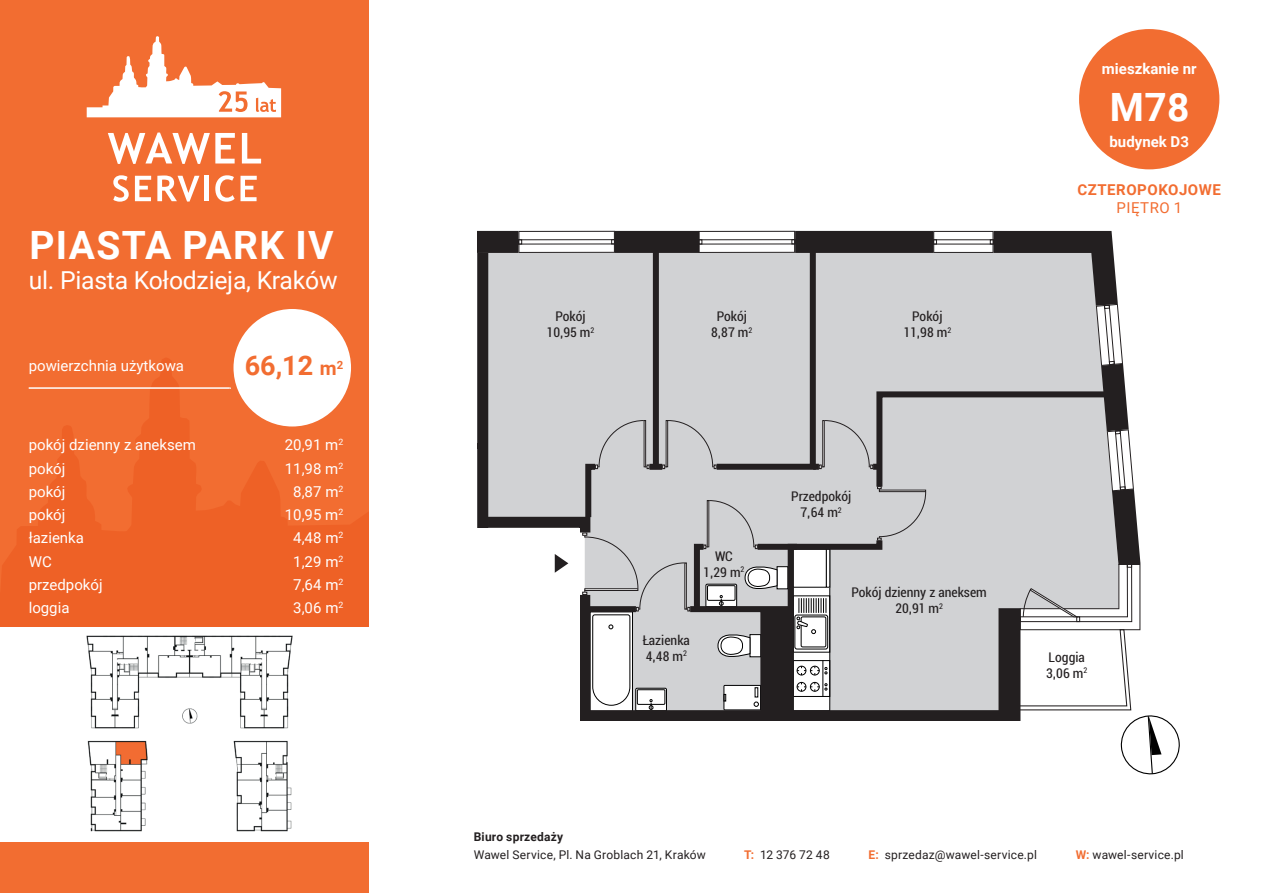
<style>
.page{position:relative;width:1263px;height:893px;background:#fff}
.page>*{position:absolute;margin:0;border:0;box-sizing:border-box;transform-origin:0 0}
.t1{font:700 39px "Roboto";letter-spacing:.035em;color:#fff}
.t2{font:700 27px "Roboto";color:#f26d31}
.t3{font:24.75px "Roboto";letter-spacing:-.01em;color:#fff}
.t4{font:15px "Roboto";color:#fff}
.t5{font:700 15px "Roboto";color:#fff}
.t6{font:700 15px "Roboto";letter-spacing:.035em;color:#f26d31}
.t7{font:15px "Roboto";letter-spacing:.035em;color:#f26d31}
.t8{font:condensed 13.95px/16px "Roboto";color:#231f20;text-align:center}
.t9{font:12px "Roboto";letter-spacing:.015em;color:#231f20}
.t10{font:700 12px "Roboto";letter-spacing:.02em;color:#231f20}
.s1{font-size:19.5px}
.s2{font-weight:700;color:#f26d31}
</style>
<div class="page">
<div style="left:0;top:0;width:369px;height:893px;background:#f26d31"></div>
<svg style="left:0;top:358px;width:369px;height:270px;fill:#ee6126"></svg>
<svg style="left:87px;top:36px;width:194px;height:81px"></svg>
<svg style="left:157px;top:175px;width:42px;height:27px"></svg>
<div style="left:204px;top:176px;width:5px;height:25px;background:#fff"></div>
<svg style="left:242px;top:133px;width:19px;height:30px"></svg>
<svg style="left:215px;top:175px;width:42px;height:27px"></svg>
<svg style="left:113px;top:175px;width:16px;height:27px"></svg>
<svg style="left:135px;top:176px;width:16px;height:25px"></svg>
<svg style="left:108px;top:133px;width:127px;height:31px"></svg>
<div style="left:0;top:628px;width:374px;height:214px;background:#fff"></div>
<img style="left:86px;top:635px;width:207px;height:197px">
<div style="left:1079px;top:29px;width:140px;height:140px;background:#f26d31;border-radius:50%"></div>
<div style="left:230px;top:306px;width:124px;height:124px;background:#fff;border-radius:50%"></div>
<hr style="left:29px;top:387px;width:201px;height:2px;background:#fff">
<hr style="left:230px;top:387px;width:91px;height:2px;background:#fff">
<div style="left:227px;top:303px;width:130px;height:129px;border:6px solid #f26d31;border-radius:50%"></div>
<svg style="left:477px;top:230px;width:703px;height:545px"></svg>
<h1 class="t1" style="left:29px;top:218px;width:306px">PIASTA PARK IV</h1>
<h3 class="t3" style="left:29px;top:262px;width:310px">ul. Piasta Kołodzieja, Kraków</h3>
<p class="t4" style="left:29px;top:355px;width:157px">powierzchnia użytkowa</p>
<h2 class="t2" style="left:245px;top:347px;width:100px">66,12 <span class="s1">m</span><sup>2</sup></h2>
<p class="t4" style="left:29px;top:434px;width:169px">pokój dzienny z aneksem</p>
<p class="t4" style="left:285px;top:434px;width:60px">20,91 m<sup>2</sup></p>
<p class="t4" style="left:29px;top:458px;width:38px">pokój</p>
<p class="t4" style="left:285px;top:458px;width:60px">11,98 m<sup>2</sup></p>
<p class="t4" style="left:29px;top:481px;width:38px">pokój</p>
<p class="t4" style="left:293px;top:481px;width:52px">8,87 m<sup>2</sup></p>
<p class="t4" style="left:29px;top:504px;width:38px">pokój</p>
<p class="t4" style="left:285px;top:504px;width:60px">10,95 m<sup>2</sup></p>
<p class="t4" style="left:29px;top:527px;width:57px">łazienka</p>
<p class="t4" style="left:293px;top:527px;width:52px">4,48 m<sup>2</sup></p>
<p class="t4" style="left:29px;top:551px;width:25px">WC</p>
<p class="t4" style="left:293px;top:551px;width:52px">1,29 m<sup>2</sup></p>
<p class="t4" style="left:29px;top:574px;width:75px">przedpokój</p>
<p class="t4" style="left:293px;top:574px;width:52px">7,64 m<sup>2</sup></p>
<p class="t4" style="left:29px;top:597px;width:42px">loggia</p>
<p class="t4" style="left:293px;top:597px;width:52px">3,06 m<sup>2</sup></p>
<p class="t8" style="left:547px;top:308px;width:49px">Pokój<br>10,95 m<sup>2</sup></p>
<p class="t8" style="left:711px;top:308px;width:43px">Pokój<br>8,87 m<sup>2</sup></p>
<p class="t8" style="left:903px;top:308px;width:49px">Pokój<br>11,98 m<sup>2</sup></p>
<p class="t5" style="left:1102px;top:58px;width:96px">mieszkanie nr</p>
<h1 class="t1" style="left:1110px;top:80px;width:81px">M78</h1>
<p class="t5" style="left:1109px;top:131px;width:81px">budynek D3</p>
<p class="t6" style="left:1077px;top:179px;width:145px">CZTEROPOKOJOWE</p>
<p class="t7" style="left:1116px;top:197px;width:67px">PIĘTRO 1</p>
<p class="t8" style="left:703px;top:547px;width:43px">WC<br>1,29 m<sup>2</sup></p>
<p class="t8" style="left:643px;top:632px;width:49px;text-align:left">Łazienka<br>4,48 m<sup>2</sup></p>
<p class="t8" style="left:791px;top:488px;width:61px">Przedpokój<br>7,64 m<sup>2</sup></p>
<p class="t8" style="left:851px;top:584px;width:137px">Pokój dzienny z aneksem<br>20,91 m<sup>2</sup></p>
<p class="t8" style="left:1046px;top:648px;width:43px;text-align:left">Loggia<br>3,06 m<sup>2</sup></p>
<p class="t10" style="left:474px;top:828px;width:91px">Biuro sprzedaży</p>
<p class="t9" style="left:474px;top:847px;width:233px">Wawel Service, Pl. Na Groblach 21, Kraków</p>
<p class="t9" style="left:744px;top:847px;width:87px"><span class="s2">T:</span> 12 376 72 48</p>
<p class="t9" style="left:868px;top:847px;width:170px"><span class="s2">E:</span> sprzedaz@wawel-service.pl</p>
<p class="t9" style="left:1076px;top:847px;width:110px"><span class="s2">W:</span> wawel-service.pl</p>
</div>
